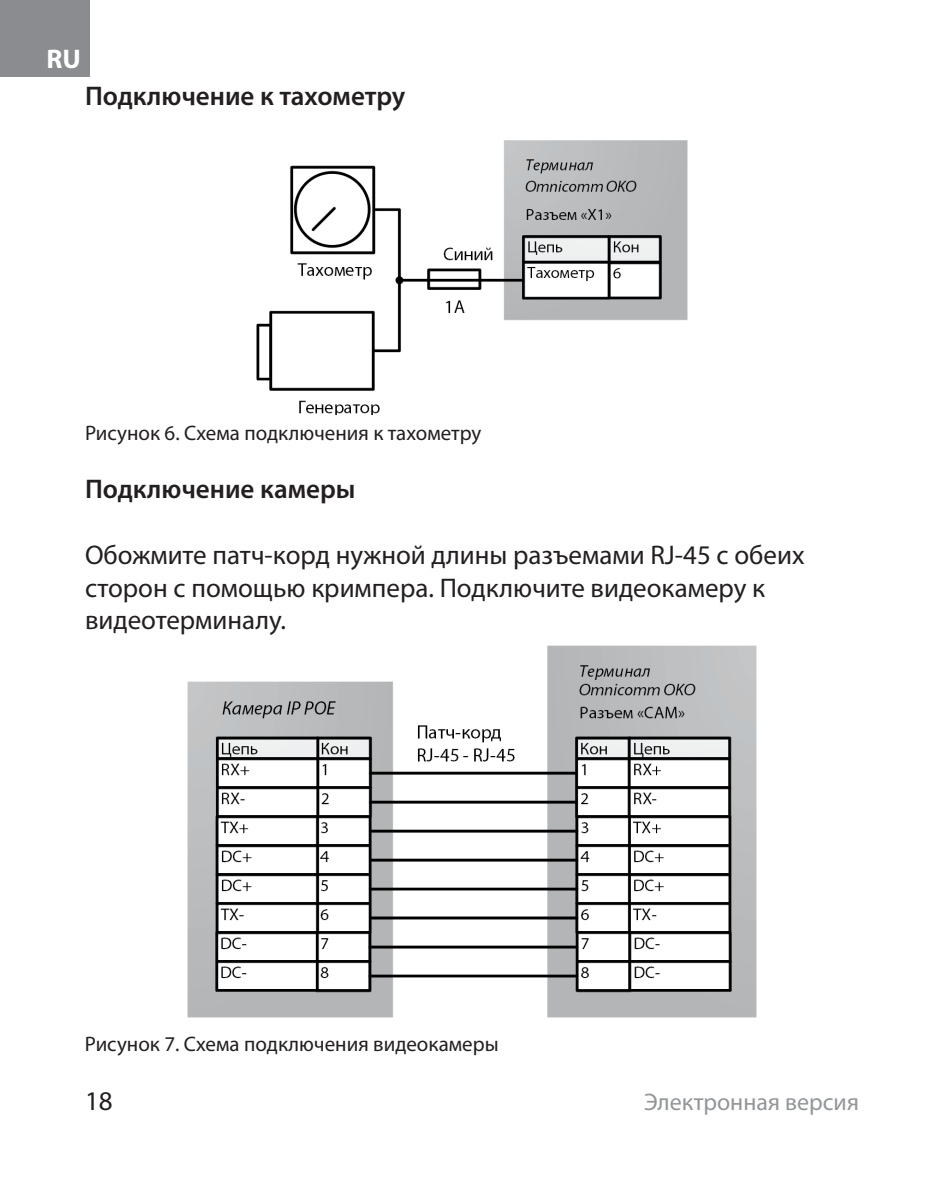
<style>
.page{position:relative;width:944px;height:1200px;background:#fff}
.page>*{position:absolute;margin:0;border:0;box-sizing:border-box;transform-origin:0 0}
.Заголовок_2{font:27px/32.4px "Myriad Pro";color:#231f20}
.Заголовок_2-2{font:600 27px "Myriad Pro";color:#231f20}
.t1{font:700 27px "Myriad Pro";color:#fff}
.t2{font:24px "Myriad Pro";color:#939598}
.t3{font:21px "Myriad Pro";color:#231f20}
</style>
<div class="page">
<div style="left:0;top:0;width:89px;height:77px;background:#8a8c8f"></div>
<img style="left:257px;top:141px;width:430px;height:273px">
<img style="left:188px;top:645px;width:569px;height:371px">
<p class="t1" style="left:46px;top:41px;width:36px">RU</p>
<p class="Заголовок_2-2" style="left:85px;top:79px;width:322px">Подключение к тахометру</p>
<p class="t3" style="left:85px;top:420px;width:398px">Рисунок 6. Схема подключения к тахометру</p>
<p class="Заголовок_2-2" style="left:85px;top:471px;width:272px">Подключение камеры</p>
<p class="Заголовок_2" style="left:85px;top:538px;width:721px">Обожмите патч-корд нужной длины разъемами RJ-45 с обеих сторон с помощью кримпера. Подключите видеокамеру к видеотерминалу.</p>
<p class="t3" style="left:85px;top:1030px;width:415px">Рисунок 7. Схема подключения видеокамеры</p>
<p class="Заголовок_2" style="left:85px;top:1084px;width:29px">18</p>
<p class="t2" style="left:644px;top:1086px;width:216px">Электронная версия</p>
</div>
